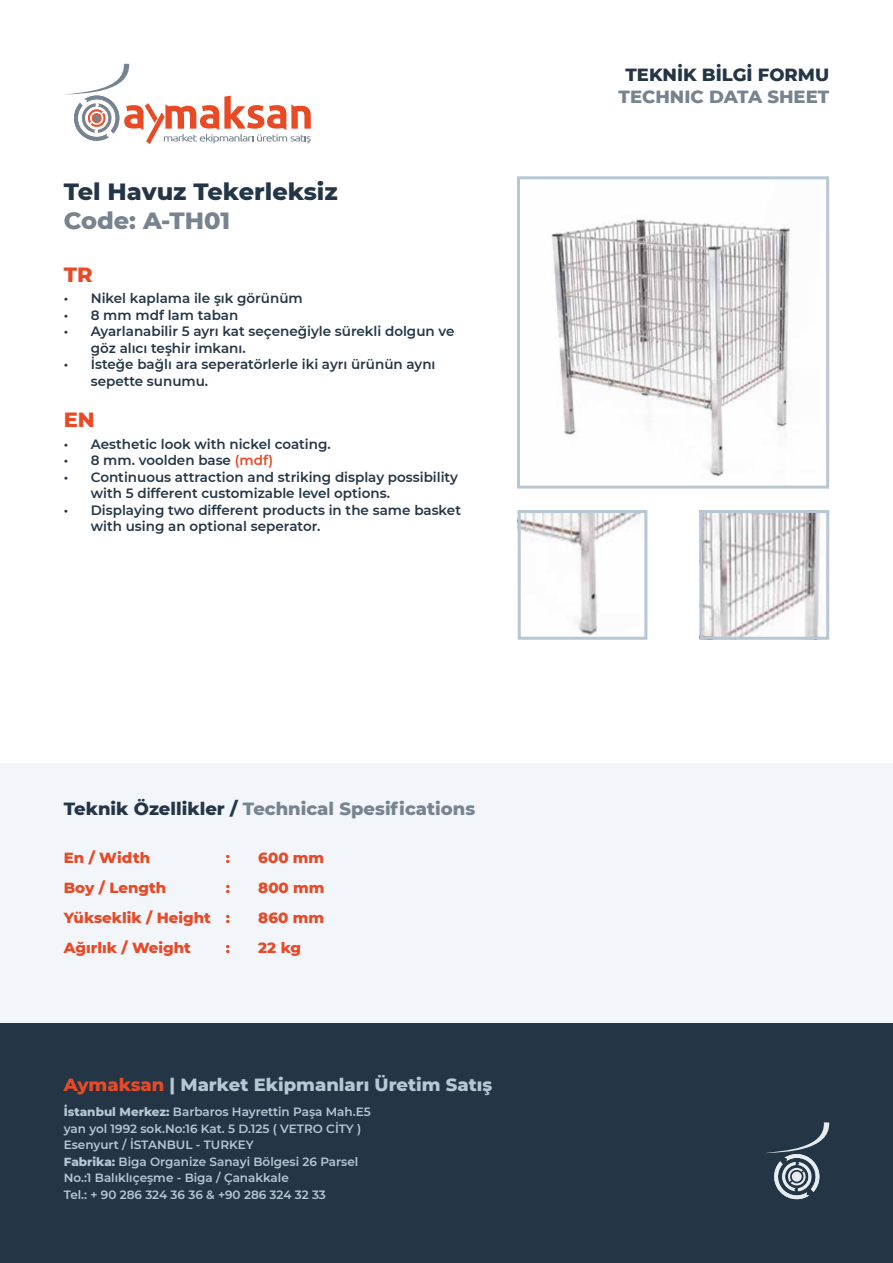
<style>
.page{position:relative;width:893px;height:1263px;background:#fff}
.page>*{position:absolute;margin:0;border:0;box-sizing:border-box;transform-origin:0 0}
.t1{font:800 24px "Montserrat";color:#243646}
.t2{font:800 24px "Montserrat";color:#77838f}
.t3{font:800 21px "Montserrat";color:#e84926}
.t4{font:800 18px "Montserrat";color:#77838f}
.t5{font:800 18px "Montserrat";color:#b7c7d3}
.t6{font:800 18px "Montserrat";color:#243646}
.t7{font:800 15px/30px "Montserrat";color:#e84926;text-align:justify}
.t8{font:600 13.5px/16.5px "Montserrat";color:#243646}
.t9{font:600 12px/16.5px "Montserrat";color:#b7c7d3}
.s1{color:#e84926}
.s2{color:#243646}
.s3{font-weight:800}
</style>
<div class="page">
<svg style="left:65px;top:64px;width:245px;height:80px"></svg>
<div style="left:0;top:1022px;width:893px;height:241px;background:#243646"></div>
<svg style="left:765px;top:1122px;width:64px;height:77px"></svg>
<div style="left:0;top:763px;width:893px;height:259px;background:#f2f5f9"></div>
<img style="left:703px;top:514px;width:117px;height:122px">
<div style="left:699px;top:510px;width:130px;height:130px;border:3px solid #b7c7d3"></div>
<img style="left:522px;top:514px;width:119px;height:122px">
<div style="left:518px;top:510px;width:129px;height:130px;border:3px solid #b7c7d3"></div>
<img style="left:551px;top:219px;width:239px;height:258px">
<div style="left:517px;top:176px;width:312px;height:313px;border:3px solid #b7c7d3"></div>
<h1 class="t1" style="left:64px;top:174px;width:275px">Tel Havuz Tekerleksiz</h1>
<h1 class="t2" style="left:64px;top:203px;width:168px">Code: A-TH01</h1>
<h2 class="t3" style="left:64px;top:259px;width:30px">TR</h2>
<p class="t8" style="left:64px;top:290px;width:240px">• Nikel kaplama ile şık görünüm</p>
<p class="t8" style="left:64px;top:306px;width:176px">• 8 mm mdf lam taban</p>
<p class="t8" style="left:91px;top:323px;width:365px;text-indent:-27px">• Ayarlanabilir 5 ayrı kat seçeneğiyle sürekli dolgun ve göz alıcı teşhir imkanı.</p>
<p class="t8" style="left:91px;top:356px;width:346px;text-indent:-27px">• İsteğe bağlı ara seperatörlerle iki ayrı ürünün aynı sepette sunumu.</p>
<h2 class="t3" style="left:64px;top:405px;width:33px">EN</h2>
<p class="t8" style="left:64px;top:435px;width:269px">• Aesthetic look with nickel coating.</p>
<p class="t8" style="left:64px;top:452px;width:211px">• 8 mm. voolden base <span class="s1">(mdf)</span></p>
<p class="t8" style="left:91px;top:468px;width:369px;text-indent:-27px">• Continuous attraction and striking display possibility with 5 different customizable level options.</p>
<p class="t8" style="left:91px;top:501px;width:372px;text-indent:-27px">• Displaying two different products in the same basket with using an optional seperator.</p>
<h3 class="t4" style="left:64px;top:795px;width:413px"><span class="s2">Teknik Özellikler /</span> Technical Spesifications</h3>
<p class="t7" style="left:64px;top:841px;width:88px">En / Width</p>
<p class="t7" style="left:226px;top:841px;width:6px">:</p>
<p class="t7" style="left:64px;top:871px;width:104px">Boy / Length</p>
<p class="t7" style="left:64px;top:871px;width:168px;text-indent:162px">:<br>Yükseklik / Height :<br>Ağırlık / Weight</p>
<p class="t7" style="left:226px;top:931px;width:6px">:</p>
<p class="t7" style="left:258px;top:841px;width:68px">600 mm 800 mm 860 mm 22 kg</p>
<h3 class="t5" style="left:64px;top:1071px;width:430px"><span class="s1">Aymaksan</span> | Market Ekipmanları Üretim Satış</h3>
<p class="t9" style="left:64px;top:1103px;width:308px"><span class="s3">İstanbul Merkez:</span> Barbaros Hayrettin Paşa Mah.E5 yan yol 1992 sok.No:16 Kat. 5 D.125 ( VETRO CİTY )<br>Esenyurt / İSTANBUL - TURKEY<br><span class="s3">Fabrika:</span> Biga Organize Sanayi Bölgesi 26 Parsel No.:1 Balıklıçeşme - Biga / Çanakkale<br>Tel.: + 90 286 324 36 36 &amp; +90 286 324 32 33</p>
<h3 class="t6" style="left:625px;top:62px;width:205px">TEKNİK BİLGİ FORMU</h3>
<h3 class="t4" style="left:619px;top:83px;width:212px">TECHNIC DATA SHEET</h3>
</div>
